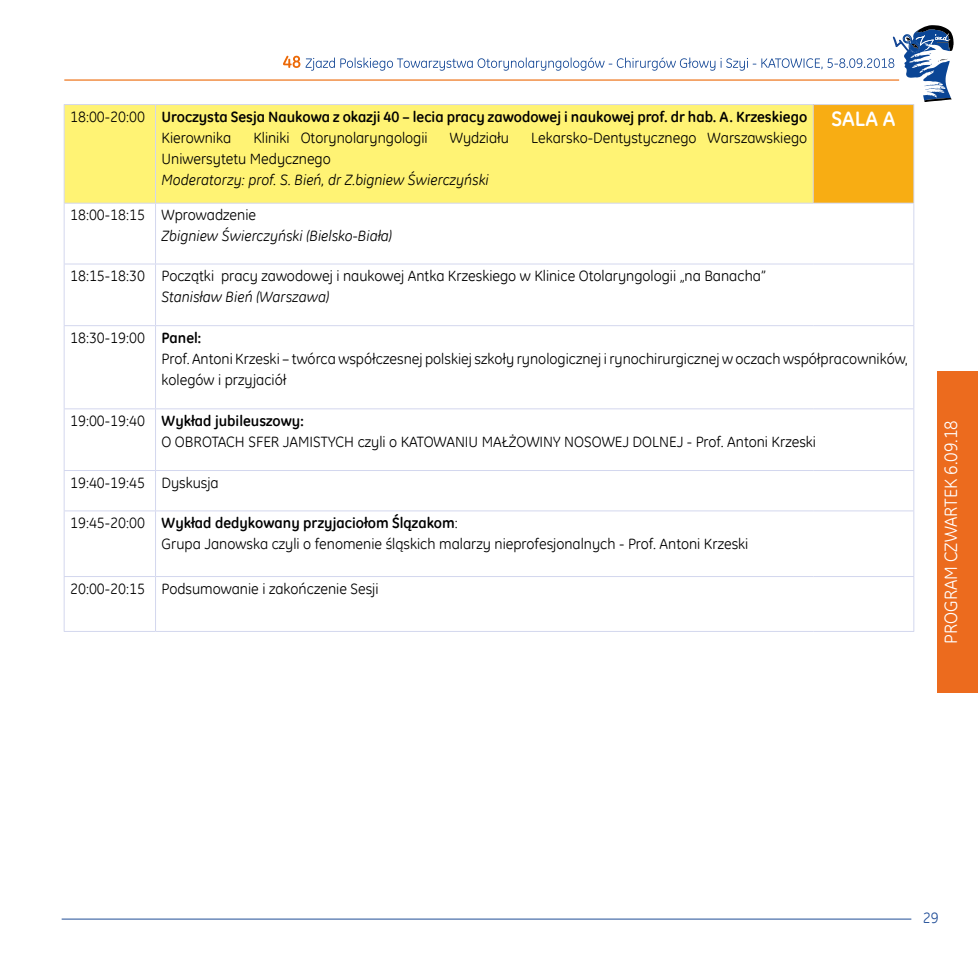
<style>
.page{position:relative;width:978px;height:978px;background:#fff}
.page>*{position:absolute;margin:0;border:0;box-sizing:border-box;transform-origin:0 0}
.t1{font:700 21px "GE Inspira";color:#fff}
.t2{font:18px "GE Inspira";color:#fff}
.t3{font:15px/21px "GE Inspira";color:#000}
.t4{font:italic 15px "GE Inspira";color:#000}
.t5{font:700 15px/21px "GE Inspira";color:#000}
.t6{font:15px "GE Inspira";color:#204d97}
.s1{font-weight:400}
.s2{font-weight:700}
</style>
<div class="page">
<hr style="left:64px;top:79px;width:835px;height:2px;background:#ec6907">
<svg style="left:283px;top:56px;width:17px;height:12px"></svg>
<svg style="left:306px;top:25px;width:648px;height:77px"></svg>
<hr style="left:62px;top:919px;width:849px;height:1px;background:#204d97">
<div style="left:65px;top:105px;width:748px;height:98px;background:#fff374"></div>
<div style="left:813px;top:105px;width:101px;height:98px;background:#f8ad13"></div>
<hr style="left:64px;top:204px;width:1px;height:60px;background:#d3d7ee">
<hr style="left:155px;top:204px;width:1px;height:60px;background:#d3d7ee">
<hr style="left:913px;top:204px;width:1px;height:60px;background:#d3d7ee">
<hr style="left:64px;top:264px;width:92px;height:1px;background:#d3d7ee">
<hr style="left:64px;top:264px;width:1px;height:61px;background:#d3d7ee">
<hr style="left:156px;top:264px;width:657px;height:1px;background:#d3d7ee">
<hr style="left:155px;top:264px;width:1px;height:61px;background:#d3d7ee">
<hr style="left:813px;top:264px;width:101px;height:1px;background:#d3d7ee">
<hr style="left:913px;top:264px;width:1px;height:61px;background:#d3d7ee">
<hr style="left:64px;top:325px;width:92px;height:1px;background:#d3d7ee">
<hr style="left:64px;top:326px;width:1px;height:82px;background:#d3d7ee">
<hr style="left:156px;top:325px;width:657px;height:1px;background:#d3d7ee">
<hr style="left:155px;top:326px;width:1px;height:82px;background:#d3d7ee">
<hr style="left:813px;top:325px;width:101px;height:1px;background:#d3d7ee">
<hr style="left:913px;top:326px;width:1px;height:82px;background:#d3d7ee">
<hr style="left:64px;top:408px;width:92px;height:1px;background:#d3d7ee">
<hr style="left:64px;top:409px;width:1px;height:61px;background:#d3d7ee">
<hr style="left:156px;top:408px;width:657px;height:1px;background:#d3d7ee">
<hr style="left:155px;top:409px;width:1px;height:61px;background:#d3d7ee">
<hr style="left:813px;top:408px;width:101px;height:1px;background:#d3d7ee">
<hr style="left:913px;top:409px;width:1px;height:61px;background:#d3d7ee">
<hr style="left:64px;top:470px;width:92px;height:1px;background:#d3d7ee">
<hr style="left:64px;top:471px;width:1px;height:40px;background:#d3d7ee">
<hr style="left:156px;top:470px;width:657px;height:1px;background:#d3d7ee">
<hr style="left:155px;top:471px;width:1px;height:40px;background:#d3d7ee">
<hr style="left:813px;top:470px;width:101px;height:1px;background:#d3d7ee">
<hr style="left:913px;top:471px;width:1px;height:40px;background:#d3d7ee">
<hr style="left:64px;top:511px;width:92px;height:1px;background:#d3d7ee">
<hr style="left:64px;top:511px;width:1px;height:65px;background:#d3d7ee">
<hr style="left:156px;top:511px;width:657px;height:1px;background:#d3d7ee">
<hr style="left:155px;top:511px;width:1px;height:65px;background:#d3d7ee">
<hr style="left:813px;top:511px;width:101px;height:1px;background:#d3d7ee">
<hr style="left:913px;top:511px;width:1px;height:65px;background:#d3d7ee">
<hr style="left:64px;top:576px;width:92px;height:1px;background:#d3d7ee">
<hr style="left:64px;top:577px;width:1px;height:54px;background:#d3d7ee">
<hr style="left:156px;top:576px;width:657px;height:1px;background:#d3d7ee">
<hr style="left:155px;top:577px;width:1px;height:54px;background:#d3d7ee">
<hr style="left:813px;top:576px;width:101px;height:1px;background:#d3d7ee">
<hr style="left:913px;top:577px;width:1px;height:54px;background:#d3d7ee">
<hr style="left:64px;top:631px;width:92px;height:1px;background:#d3d7ee">
<hr style="left:156px;top:631px;width:657px;height:1px;background:#d3d7ee">
<hr style="left:813px;top:631px;width:101px;height:1px;background:#d3d7ee">
<hr style="left:64px;top:104px;width:92px;height:1px;background:#d3d7ee">
<hr style="left:64px;top:105px;width:1px;height:98px;background:#d3d7ee">
<hr style="left:156px;top:104px;width:657px;height:1px;background:#d3d7ee">
<hr style="left:155px;top:105px;width:1px;height:98px;background:#d3d7ee">
<hr style="left:813px;top:104px;width:101px;height:1px;background:#d3d7ee">
<hr style="left:813px;top:105px;width:1px;height:98px;background:#d3d7ee">
<hr style="left:913px;top:105px;width:1px;height:98px;background:#d3d7ee">
<hr style="left:64px;top:203px;width:92px;height:1px;background:#d3d7ee">
<hr style="left:156px;top:203px;width:657px;height:1px;background:#d3d7ee">
<hr style="left:813px;top:203px;width:101px;height:1px;background:#d3d7ee">
<div style="left:938px;top:371px;width:40px;height:322px;background:#ec6b1e"></div>
<p class="t5" style="left:162px;top:106px;width:647px;text-indent:-91px"><span class="s1">18:00-20:00</span> Uroczysta Sesja Naukowa z okazji 40 – lecia pracy zawodowej i naukowej prof. dr hab. A. Krzeskiego<br><span class="s1">Kierownika</span></p>
<p class="t3" style="left:253px;top:127px;width:176px">Kliniki Otorynolaryngologii</p>
<p class="t3" style="left:450px;top:127px;width:61px">Wydziału</p>
<p class="t3" style="left:531px;top:127px;width:278px">Lekarsko-Dentystycznego Warszawskiego</p>
<p class="t3" style="left:162px;top:148px;width:171px">Uniwersytetu Medycznego</p>
<p class="t4" style="left:162px;top:171px;width:329px">Moderatorzy: prof. S. Bień, dr Z.bigniew Świerczyński</p>
<h1 class="t1" style="left:831px;top:105px;width:66px">SALA A</h1>
<p class="t3" style="left:70px;top:204px;width:188px">18:00-18:15 Wprowadzenie</p>
<p class="t4" style="left:162px;top:227px;width:232px">Zbigniew Świerczyński (Bielsko-Biała)</p>
<p class="t3" style="left:70px;top:265px;width:697px">18:15-18:30 Początki pracy zawodowej i naukowej Antka Krzeskiego w Klinice Otolaryngologii „na Banacha”</p>
<p class="t4" style="left:162px;top:288px;width:169px">Stanisław Bień (Warszawa)</p>
<p class="t3" style="left:162px;top:327px;width:748px;text-indent:-91px">18:30-19:00 <span class="s2">Panel:<br></span>Prof. Antoni Krzeski – twórca współczesnej polskiej szkoły rynologicznej i rynochirurgicznej w oczach współpracowników, kolegów i przyjaciół</p>
<p class="t3" style="left:162px;top:410px;width:656px;text-indent:-91px">19:00-19:40 <span class="s2">Wykład jubileuszowy:<br></span>O OBROTACH SFER JAMISTYCH czyli o KATOWANIU MAŁŻOWINY NOSOWEJ DOLNEJ - Prof. Antoni Krzeski</p>
<p class="t3" style="left:70px;top:472px;width:150px">19:40-19:45 Dyskusja</p>
<p class="t3" style="left:162px;top:512px;width:588px;text-indent:-91px">19:45-20:00 <span class="s2">Wykład dedykowany przyjaciołom Ślązakom</span>:<br>Grupa Janowska czyli o fenomenie śląskich malarzy nieprofesjonalnych - Prof. Antoni Krzeski</p>
<p class="t3" style="left:70px;top:578px;width:310px">20:00-20:15 Podsumowanie i zakończenie Sesji</p>
<p class="t2" style="left:939px;top:644px;width:225px;rotate:-90deg">PROGRAM CZWARTEK 6.09.18</p>
<p class="t6" style="left:923px;top:908px;width:17px">29</p>
</div>
